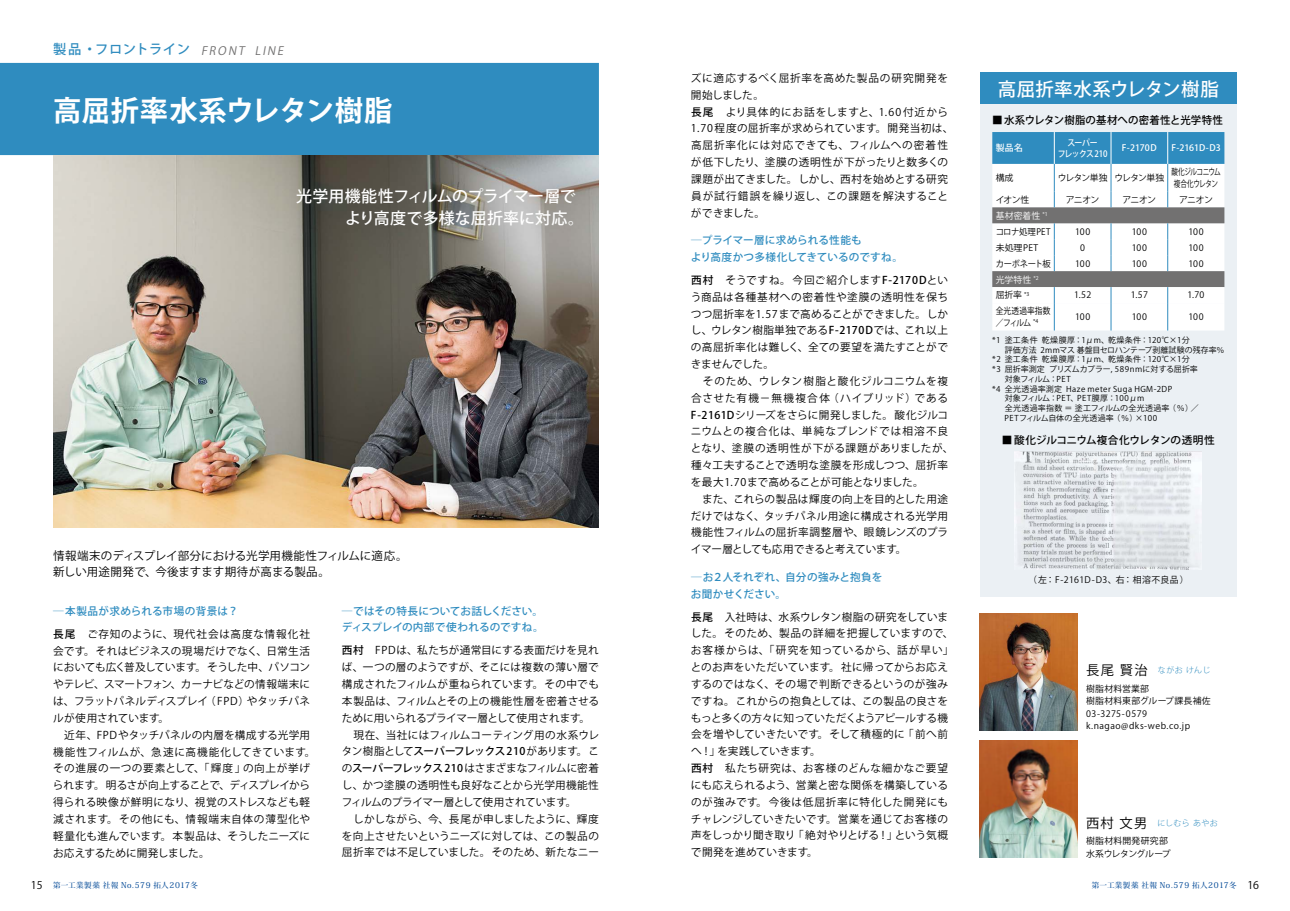
<style>
.page{position:relative;width:1290px;height:911px;background:#fff}
.page>*{position:absolute;margin:0;border:0;box-sizing:border-box;transform-origin:0 0}
.t1{font:700 28.38px "Koz Go Pr 6 N";letter-spacing:.02em;color:#fff}
.t2{font:500 18.5px "Koz Go Pr 6 N";letter-spacing:.02em;color:#fff}
.t3{font:500 16px/22.1px "Koz Go Pr 6 N";color:#fff}
.t4{font:500 13.25px "Koz Go Pr 6 N";letter-spacing:.045em;color:#2f8cbf}
.t5{font:11.5px/16.9px "Koz Go Pr 6 N";letter-spacing:.005em;color:#000}
.t6{font:10.62px/16.9px "Koz Go Pr 6 N";letter-spacing:.02em;color:#000}
.t7{font:10.62px/16.9px "Koz Go Pr 6 N";letter-spacing:.045em;color:#000}
.t8{font:500 10.62px/16.9px "Koz Go Pr 6 N";color:#2f8cbf}
.t9{font:10.62px/23px "Koz Go Pr 6 N";letter-spacing:.07em;color:#000}
.t10{font:500 10.62px "Koz Go Pr 6 N";letter-spacing:.015em;color:#000}
.t11{font:500 10.62px "Koz Go Pro";letter-spacing:-.005em;color:#000}
.t12{font:8.88px/12.4px "Koz Go Pro";letter-spacing:.035em;color:#000}
.t13{font:8.88px "Koz Go Pr 6 N";letter-spacing:-.015em;color:#000}
.t14{font:500 8.88px "Koz Go Pr 6 N";letter-spacing:-.01em;color:#fff}
.t15{font:8.88px/11.5px "Koz Go Pr 6 N";letter-spacing:-.075em;color:#000;scale:.75 1}
.t16{font:8.88px/16px "Koz Go Pr 6 N";letter-spacing:.01em;color:#000;scale:.94 1}
.t17{font:8.88px/11.5px "Koz Go Pr 6 N";letter-spacing:.015em;color:#000;scale:.87 1}
.t18{font:500 8.88px/11.5px "Koz Go Pr 6 N";letter-spacing:-.06em;color:#fff;text-align:center;scale:.89 1}
.t19{font:8.88px "Koz Go Pr 6 N";letter-spacing:-.055em;color:#000}
.t20{font:8.88px/16px "Koz Go Pr 6 N";letter-spacing:-.01em;color:#fff}
.t21{font:8.88px "Koz Go Pr 6 N";letter-spacing:-.055em;color:#000;scale:.94 1}
.t22{font:8px "Koz Go Pr 6 N";letter-spacing:.035em;color:#000}
.t23{font:8px "Koz Go Pr 6 N";letter-spacing:.005em;color:#000}
.t24{font:8px "Koz Go Pr 6 N";letter-spacing:.055em;color:#000}
.t25{font:300 8px "Koz Go Pro";letter-spacing:.05em;color:#2f8cbf}
.t26{font:8px "Koz Go Pr 6 N";letter-spacing:-.045em;color:#000}
.t27{font:500 7.5px "Koz Min Pro";letter-spacing:.055em;color:#004896}
.s1{font-weight:400;font-style:italic;font-size:11.5px;color:#727171}
.s2{font-weight:300;color:#2f8cbf}
.s3{font-weight:500;color:#2f8cbf}
.s4{font-weight:500}
.s5{font-weight:300}
.s6{color:#fff}
.s7{color:#000}
.s8{font-family:"Koz Go Pr 6 N"}
.s9{font-family:"Koz Go Pr 6 N";font-weight:400;font-size:13.25px;color:#000}
.s10{font-weight:400;font-size:13.25px;color:#000}
.s11{font-family:"Koz Go Pro";font-weight:400;font-size:10.62px;color:#000}
.s12{font-size:7.88px}
</style>
<div class="page">
<div style="left:0;top:63px;width:599px;height:92px;background:#2f8cbf"></div>
<img style="left:53px;top:155px;width:546px;height:372px">
<img style="left:980px;top:613px;width:97px;height:117px">
<img style="left:980px;top:741px;width:97px;height:116px">
<div style="left:980px;top:73px;width:257px;height:523px;background:#ebf0f4"></div>
<div style="left:980px;top:73px;width:257px;height:31px;background:#2f8cbf"></div>
<svg style="left:992px;top:132px;width:232px;height:198px;background:#c5d4dd"></svg>
<img style="left:1015px;top:452px;width:187px;height:118px">
<p class="t4" style="left:53px;top:42px;width:235px">製品・フロントライン <span class="s1">FRONT LINE</span></p>
<h1 class="t1" style="left:53px;top:94px;width:341px">高屈折率水系ウレタン樹脂</h1>
<h3 class="t3" style="left:345px;top:185px;width:240px;text-indent:-49px">光学用機能性フィルムのプライマー層でより高度で多様な屈折率に対応。</h3>
<p class="t5" style="left:53px;top:547px;width:356px">情報端末のディスプレイ部分における光学用機能性フィルムに適応。新しい用途開発で、今後ますます期待が高まる製品。</p>
<p class="t9" style="left:53px;top:599px;width:258px"><span class="s2">―</span><span class="s3">本製品が求められる市場の背景は？<br></span><span class="s4">長尾　</span>ご存知のように、現代社会は高度な情報化社</p>
<p class="t6" style="left:53px;top:642px;width:264px">会です。それはビジネスの現場だけでなく、日常生活においても広く普及しています。そうした中、パソコンやテレビ、スマートフォン、カーナビなどの情報端末には、フラットパネルディスプレイ（ FPD）やタッチパネルが使用されています。<br>　近年、FPDやタッチパネルの内層を構成する光学用機能性フィルムが、急速に高機能化してきています。その進展の一つの要素として、「輝度」の向上が挙げられます。明るさが向上することで、ディスプレイから得られる映像が鮮明になり、視覚のストレスなども軽減されます。その他にも、情報端末自体の薄型化や軽量化も進んでいます。本製品は、そうしたニーズにお応えするために開発しました。</p>
<p class="t8" style="left:342px;top:602px;width:203px"><span class="s5">―</span>ではその特長についてお話しください。ディスプレイの内部で使われるのですね。</p>
<p class="t6" style="left:342px;top:642px;width:259px"><span class="s4">西村　</span>FPDは、私たちが通常目にする表面だけを見れば、一つの層のようですが、そこには複数の薄い層で構成されたフィルムが重ねられています。その中でも本製品は、フィルムとその上の機能性層を密着させるために用いられるプライマー層として使用されます。　現在、当社にはフィルムコーティング用の水系ウレタン樹脂として<span class="s4">スーパーフレックス 210</span>があります。この<span class="s4">スーパーフレックス 210</span>はさまざまなフィルムに密着し、かつ塗膜の透明性も良好なことから光学用機能性フィルムのプライマー層として使用されています。<br>　しかしながら、今、長尾が申しましたように、輝度を向上させたいというニーズに対しては、この製品の屈折率では不足していました。そのため、新たなニー</p>
<p class="t7" style="left:691px;top:70px;width:264px">ズに適応するべく屈折率を高めた製品の研究開発を開始しました。<br><span class="s4">長尾　</span>より具体的にお話をしますと、1.60付近から<br>1.70 程度の屈折率が求められています。開発当初は、高屈折率化には対応できても、フィルムへの密着性が低下したり、塗膜の透明性が下がったりと数多くの課題が出てきました。しかし、西村を始めとする研究員が試行錯誤を繰り返し、この課題を解決することができました。</p>
<p class="t8" style="left:691px;top:232px;width:214px"><span class="s5">―</span>プライマー層に求められる性能も<br>より高度かつ多様化してきているのですね。</p>
<p class="t6" style="left:691px;top:272px;width:264px"><span class="s4">西村　</span>そうですね。今回ご紹介します<span class="s4">F-2170D</span>という商品は各種基材への密着性や塗膜の透明性を保ちつつ屈折率を1.57まで高めることができました。しかし、ウレタン樹脂単独である<span class="s4">F-2170D</span>では、これ以上の高屈折率化は難しく、全ての要望を満たすことができませんでした。<br>　そのため、ウレタン樹脂と酸化ジルコニウムを複合させた有機－無機複合体（ハイブリッド）である<br><span class="s4">F-2161D</span>シリーズをさらに開発しました。酸化ジルコニウムとの複合化は、単純なブレンドでは相溶不良となり、塗膜の透明性が下がる課題がありましたが、種々工夫することで透明な塗膜を形成しつつ、屈折率を最大1.70まで高めることが可能となりました。<br>　また、これらの製品は輝度の向上を目的とした用途だけではなく、タッチパネル用途に構成される光学用機能性フィルムの屈折率調整層や、眼鏡レンズのプライマー層としても応用できると考えています。</p>
<p class="t8" style="left:691px;top:568px;width:193px"><span class="s5">―</span>お２人それぞれ、自分の強みと抱負をお聞かせください。</p>
<p class="t6" style="left:691px;top:608px;width:264px"><span class="s4">長尾　</span>入社時は、水系ウレタン樹脂の研究をしていました。そのため、製品の詳細を把握していますので、お客様からは、「研究を知っているから、話が早い」とのお声をいただいています。社に帰ってからお応えするのではなく、その場で判断できるというのが強みですね。これからの抱負としては、この製品の良さをもっと多くの方々に知っていただくようアピールする機会を増やしていきたいです。そして積極的に「前へ前へ！」を実践していきます。<br><span class="s4">西村　</span>私たち研究は、お客様のどんな細かなご要望にも応えられるよう、営業と密な関係を構築しているのが強みです。今後は低屈折率に特化した開発にもチャレンジしていきたいです。営業を通じてお客様の声をしっかり聞き取り「絶対やりとげる！」という気概で開発を進めていきます。</p>
<h2 class="t2" style="left:998px;top:78px;width:222px">高屈折率水系ウレタン樹脂</h2>
<p class="t10" style="left:992px;top:114px;width:232px">■水系ウレタン樹脂の基材への密着性と光学特性</p>
<p class="t14" style="left:996px;top:143px;width:29px">製品名</p>
<p class="t18" style="left:1058px;top:137px;width:57px">スーパー<br>フレックス210</p>
<p class="t14" style="left:1122px;top:143px;width:36px">F-2170D</p>
<p class="t14" style="left:1171px;top:143px;width:51px">F-2161D-D3</p>
<p class="t13" style="left:996px;top:173px;width:19px">構成</p>
<p class="t19" style="left:1058px;top:173px;width:108px">ウレタン単独 ウレタン単独</p>
<p class="t15" style="left:1171px;top:166px;width:67px">酸化ジルコニウム複合化ウレタン</p>
<p class="t13" style="left:996px;top:194px;width:35px">イオン性</p>
<p class="t13" style="left:1066px;top:194px;width:35px">アニオン</p>
<p class="t13" style="left:1122px;top:194px;width:35px">アニオン</p>
<p class="t13" style="left:1179px;top:194px;width:35px">アニオン</p>
<p class="t16" style="left:996px;top:208px;width:60px"><span class="s6">基材密着性</span> <sup>*1</sup>コロナ処理PET</p>
<p class="t13" style="left:1075px;top:226px;width:17px">100</p>
<p class="t13" style="left:1132px;top:226px;width:17px">100</p>
<p class="t13" style="left:1188px;top:226px;width:17px">100</p>
<p class="t13" style="left:996px;top:242px;width:44px">未処理PET</p>
<p class="t13" style="left:1080px;top:242px;width:6px">0</p>
<p class="t13" style="left:1132px;top:242px;width:17px">100</p>
<p class="t13" style="left:1188px;top:242px;width:17px">100</p>
<p class="t21" style="left:996px;top:258px;width:60px">カーボネート板</p>
<p class="t13" style="left:1075px;top:258px;width:17px">100</p>
<p class="t13" style="left:1132px;top:258px;width:17px">100</p>
<p class="t13" style="left:1188px;top:258px;width:17px">100</p>
<p class="t20" style="left:996px;top:271px;width:45px">光学特性 <sup>*2</sup><span class="s7">屈折率</span> <sup>*3</sup></p>
<p class="t13" style="left:1074px;top:290px;width:19px">1.52</p>
<p class="t13" style="left:1131px;top:290px;width:19px">1.57</p>
<p class="t13" style="left:1187px;top:290px;width:18px">1.70</p>
<p class="t17" style="left:996px;top:305px;width:64px">全光透過率指数／フィルム <sup>*4</sup></p>
<p class="t13" style="left:1075px;top:312px;width:17px">100</p>
<p class="t13" style="left:1132px;top:312px;width:17px">100</p>
<p class="t13" style="left:1188px;top:312px;width:17px">100</p>
<p class="t22" style="left:992px;top:335px;width:199px">*1 塗工条件 乾燥膜厚：1μm、乾燥条件：120℃×1分</p>
<p class="t23" style="left:1005px;top:345px;width:221px">評価方法 2mmマス 碁盤目セロハンテープ剥離試験の残存率％</p>
<p class="t22" style="left:992px;top:355px;width:199px">*2 塗工条件 乾燥膜厚：1μm、乾燥条件：120℃×1分</p>
<p class="t23" style="left:992px;top:365px;width:207px">*3 屈折率測定 プリズムカプラー, 589nmに対する屈折率</p>
<p class="t26" style="left:1004px;top:374px;width:67px">対象フィルム：PET</p>
<p class="t24" style="left:992px;top:384px;width:181px">*4 全光透過率測定 Haze meter Suga HGM-2DP</p>
<p class="t22" style="left:1004px;top:394px;width:141px">対象フィルム：PET、PET膜厚：100μm</p>
<p class="t22" style="left:1004px;top:404px;width:196px">全光透過率指数 ＝ 塗工フィルムの全光透過率（％）／</p>
<p class="t22" style="left:1004px;top:413px;width:154px">PETフィルム自体の全光透過率（％）×100</p>
<p class="t11" style="left:1002px;top:433px;width:214px"><span class="s8">■</span>酸化ジルコニウム複合化ウレタンの透明性</p>
<p class="t12" style="left:1028px;top:573px;width:162px">（左： F-2161D-D3、右： 相溶不良品）</p>
<p class="t25" style="left:1086px;top:665px;width:126px"><span class="s9">長尾 賢治</span> ながお けんじ</p>
<p class="t12" style="left:1086px;top:682px;width:126px">樹脂材料営業部<br>樹脂材料東部グループ課長補佐<br>03-3275-0579 k.nagao@dks-web.co.jp</p>
<p class="t25" style="left:1086px;top:817px;width:133px"><span class="s10">西村 文男</span> にしむら あやお</p>
<p class="t12" style="left:1086px;top:835px;width:86px">樹脂材料開発研究部水系ウレタングループ</p>
<p class="t27" style="left:31px;top:880px;width:169px"><span class="s11">15</span> 第一工業製薬 社報 <span class="s12">No.579</span> 拓人<span class="s12">2017</span>冬</p>
<p class="t27" style="left:1092px;top:880px;width:169px">第一工業製薬 社報 <span class="s12">No.579</span> 拓人<span class="s12">2017</span>冬 <span class="s11">16</span></p>
</div>
